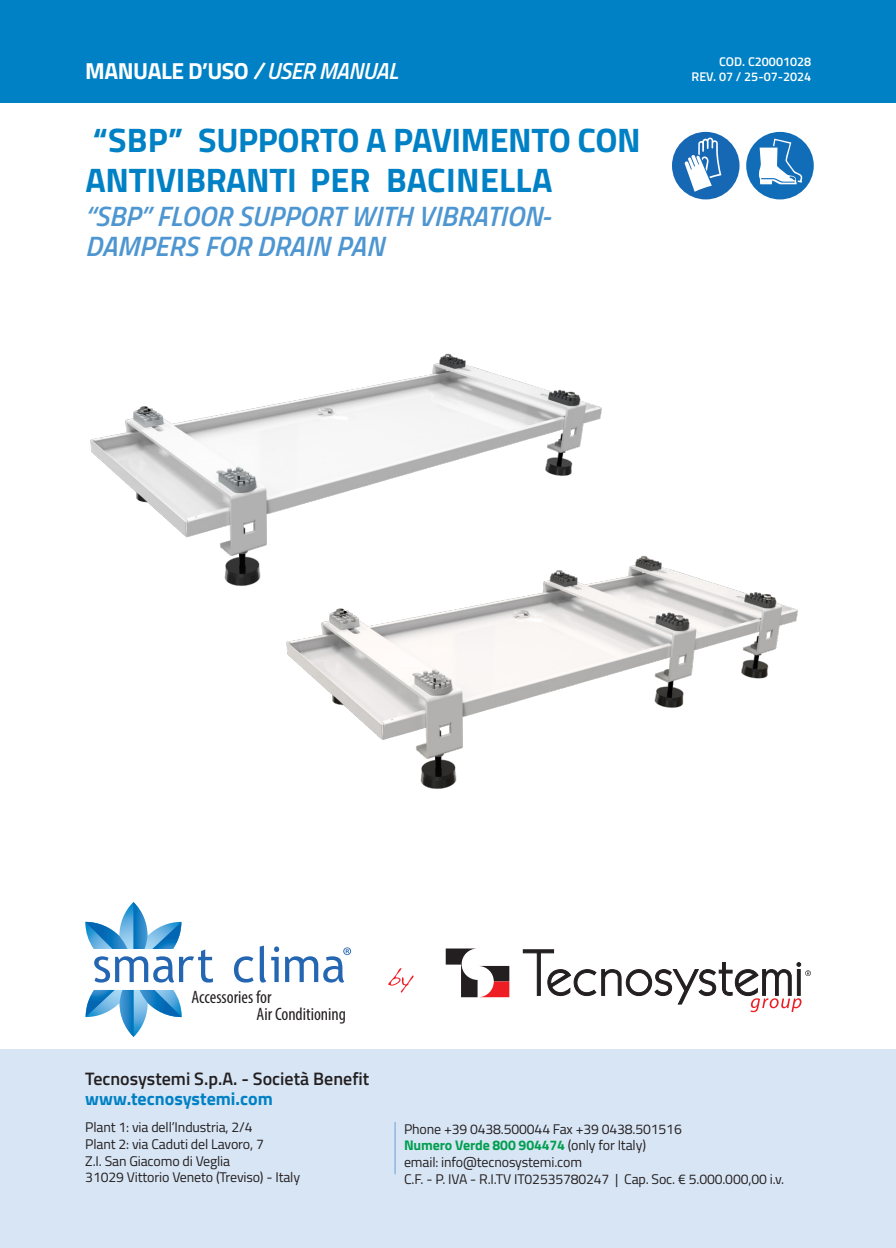
<style>
.page{position:relative;width:896px;height:1248px;background:#fff}
.page>*{position:absolute;margin:0;border:0;box-sizing:border-box;transform-origin:0 0}
.t1{font:700 34px "Titillium Web";letter-spacing:-.01em;color:#0081c5}
.t2{font:italic 600 28px "Titillium Web";color:#4e96d1}
.t3{font:700 23.2px "Titillium Web";letter-spacing:-.02em;color:#fff}
.t4{font:600 18px "Titillium Web";color:#231f20}
.t5{font:condensed 18px/17.8px "Myriad Pro";color:#231f20}
.t6{font:700 18px "Titillium Web";color:#0081c5}
.t7{font:14px "Titillium Web";letter-spacing:-.01em;color:#231f20}
.t8{font:700 14px "Titillium Web";letter-spacing:-.01em;color:#009f4f}
.t9{font:600 12.6px "Titillium Web";color:#fff}
.s1{font-weight:600;font-style:italic}
.s2{font-weight:400;color:#231f20}
</style>
<div class="page">
<div style="left:0;top:1049px;width:896px;height:198px;background:#d8e5f4"></div>
<div style="left:0;top:0;width:896px;height:102px;background:#0081c5"></div>
<svg style="left:388px;top:968px;width:25px;height:24px"></svg>
<svg style="left:446px;top:948px;width:63px;height:49px"></svg>
<svg style="left:523px;top:949px;width:288px;height:63px"></svg>
<svg style="left:85px;top:902px;width:128px;height:80px"></svg>
<svg style="left:234px;top:956px;width:20px;height:26px"></svg>
<svg style="left:260px;top:945px;width:19px;height:37px"></svg>
<svg style="left:285px;top:947px;width:66px;height:35px"></svg>
<svg style="left:86px;top:989px;width:96px;height:47px"></svg>
<hr style="left:394px;top:1121px;width:2px;height:53px;background:#8ab2de">
<img style="left:286px;top:555px;width:512px;height:234px">
<img style="left:90px;top:353px;width:524px;height:236px">
<div style="left:746px;top:132px;width:68px;height:67px;background:#116db7;border-radius:50%"></div>
<svg style="left:754px;top:139px;width:52px;height:45px"></svg>
<div style="left:672px;top:132px;width:67px;height:67px;background:#1768b4;border-radius:50%"></div>
<svg style="left:684px;top:138px;width:37px;height:54px"></svg>
<p class="t3" style="left:85px;top:53px;width:314px">MANUALE D’USO <span class="s1">/ USER MANUAL</span></p>
<p class="t1" style="left:93px;top:114px;width:549px">“SBP” SUPPORTO A PAVIMENTO CON</p>
<p class="t1" style="left:85px;top:154px;width:468px">ANTIVIBRANTI PER BACINELLA</p>
<p class="t2" style="left:85px;top:195px;width:468px">“SBP” FLOOR SUPPORT WITH VIBRATION-</p>
<p class="t2" style="left:85px;top:225px;width:300px">DAMPERS FOR DRAIN PAN</p>
<p class="t9" style="left:719px;top:52px;width:94px">COD. C20001028</p>
<p class="t9" style="left:691px;top:67px;width:121px">REV. 07 / 25-07-2024</p>
<p class="t5" style="left:257px;top:987px;width:91px;text-indent:-65px">Accessories for<br>Air Conditioning</p>
<p class="t4" style="left:85px;top:1065px;width:286px">Tecnosystemi S.p.A. - Società Benefit</p>
<p class="t6" style="left:85px;top:1084px;width:189px">www.tecnosystemi.com</p>
<p class="t7" style="left:85px;top:1116px;width:169px">Plant 1: via dell’Industria, 2/4</p>
<p class="t7" style="left:85px;top:1133px;width:180px">Plant 2: via Caduti del Lavoro, 7</p>
<p class="t7" style="left:85px;top:1150px;width:146px">Z.I. San Giacomo di Veglia</p>
<p class="t7" style="left:85px;top:1167px;width:216px">31029 Vittorio Veneto (Treviso) - Italy</p>
<p class="t7" style="left:404px;top:1118px;width:279px">Phone +39 0438.500044 Fax +39 0438.501516</p>
<p class="t8" style="left:404px;top:1134px;width:243px">Numero Verde 800 904474 <span class="s2">(only for Italy)</span></p>
<p class="t7" style="left:404px;top:1151px;width:180px">email: info@tecnosystemi.com</p>
<p class="t7" style="left:404px;top:1168px;width:382px">C.F. - P. IVA - R.I.TV IT02535780247 | Cap. Soc. € 5.000.000,00 i.v.</p>
</div>
